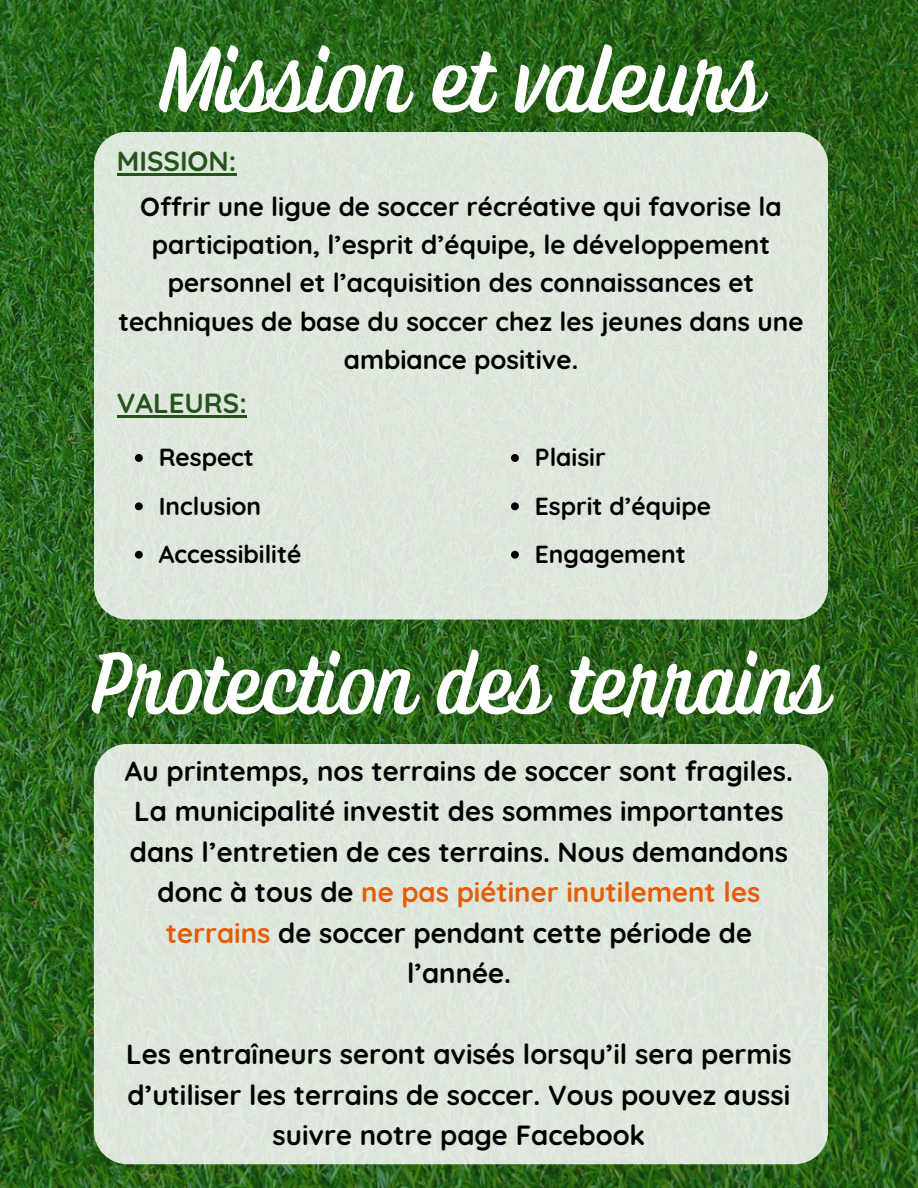
<style>
.page{position:relative;width:918px;height:1188px;background:#fff}
.page>*{position:absolute;margin:0;border:0;box-sizing:border-box;transform-origin:0 0}
.t1{font:89.85px "Ayr Tropika Island Script Casual";color:#fff}
.t2{font:85.35px "Ayr Tropika Island Script Casual";color:#fff}
.t3{font:700 27.6px/40.5px "Quicksand";color:#000;text-align:center}
.t4{font:700 27.6px "Quicksand";color:#24541b}
.t5{font:700 26.1px/38.2px "Quicksand";color:#000;text-align:center}
.t6{font:700 24.6px "Quicksand";color:#000}
.s1{color:#e45d0a}
</style>
<div class="page">
<img style="left:0;top:0;width:918px;height:1188px">
<div style="left:94px;top:132px;width:734px;height:488px;background:#dee7db"></div>
<div style="left:94px;top:744px;width:734px;height:420px;background:#dee7db"></div>
<hr style="left:117px;top:173px;width:119px;height:3px;background:#24541b">
<hr style="left:117px;top:415px;width:130px;height:2px;background:#24541b">
<svg style="left:135px;top:454px;width:8px;height:8px"></svg>
<svg style="left:135px;top:502px;width:8px;height:8px"></svg>
<svg style="left:135px;top:551px;width:8px;height:8px"></svg>
<svg style="left:511px;top:454px;width:8px;height:8px"></svg>
<svg style="left:511px;top:502px;width:8px;height:8px"></svg>
<svg style="left:511px;top:551px;width:8px;height:8px"></svg>
<h1 class="t1" style="left:160px;top:21px;width:603px">Mission et valeurs</h1>
<h3 class="t4" style="left:117px;top:144px;width:121px">MISSION:</h3>
<p class="t5" style="left:119px;top:187px;width:686px">Offrir une ligue de soccer récréative qui favorise la participation, l’esprit d’équipe, le développement personnel et l’acquisition des connaissances et techniques de base du soccer chez les jeunes dans une ambiance positive.</p>
<h2 class="t4" style="left:117px;top:385px;width:131px">VALEURS:</h2>
<p class="t6" style="left:159px;top:442px;width:97px">Respect</p>
<p class="t6" style="left:159px;top:490px;width:104px">Inclusion</p>
<p class="t6" style="left:159px;top:539px;width:144px">Accessibilité</p>
<p class="t6" style="left:535px;top:442px;width:72px">Plaisir</p>
<p class="t6" style="left:535px;top:490px;width:178px">Esprit d’équipe</p>
<p class="t6" style="left:535px;top:539px;width:153px">Engagement</p>
<h2 class="t2" style="left:90px;top:628px;width:739px">Protection des terrains</h2>
<h1 class="t3" style="left:125px;top:750px;width:669px">Au printemps, nos terrains de soccer sont fragiles.<br>La municipalité investit des sommes importantes dans l’entretien de ces terrains. Nous demandons donc à tous de <span class="s1">ne pas piétiner inutilement les terrains</span> de soccer pendant cette période de l’année.</h1>
<h3 class="t3" style="left:126px;top:1034px;width:667px">Les entraîneurs seront avisés lorsqu’il sera permis d’utiliser les terrains de soccer. Vous pouvez aussi suivre notre page Facebook</h3>
</div>
